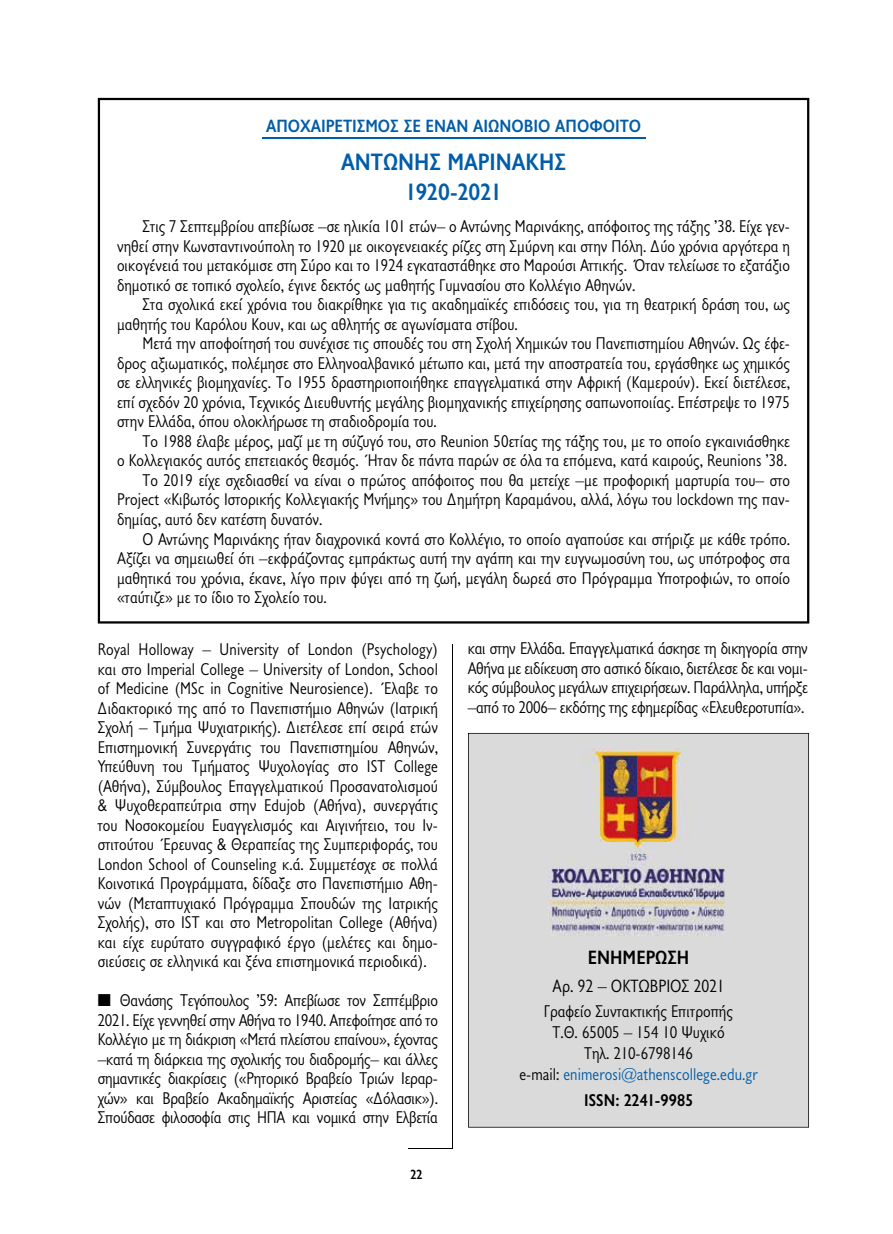
<style>
.page{position:relative;width:893px;height:1234px;background:#fff}
.page>*{position:absolute;margin:0;border:0;box-sizing:border-box;transform-origin:0 0}
.t1{font:700 24px/30px "Gill Sans Hel SCOS";color:#005da9;text-align:center}
.t2{font:700 19.5px "Gill Sans Hel SCOS";color:#000}
.t3{font:700 18px "Gill Sans Hel SCOS";color:#005da9}
.t4{font:18px "Gill Sans Hel SCOS";color:#000}
.t5{font:17.25px/19.5px "Gill Sans Hel SCOS";color:#000;text-align:justify}
.t6{font:700 17.25px "Gill Sans Hel SCOS";color:#000}
.t7{font:700 13.5px "Gill Sans Hel SCOS";color:#000}
.s1{color:#005da9}
</style>
<div class="page">
<hr style="left:408px;top:1148px;width:45px;height:1px;background:#000">
<hr style="left:453px;top:644px;width:1px;height:504px;background:#000">
<svg style="left:98px;top:98px;width:711px;height:525px"></svg>
<div style="left:468px;top:732px;width:341px;height:395px;background:#dadada"></div>
<img style="left:549px;top:748px;width:178px;height:187px">
<p class="t3" style="left:266px;top:115px;width:377px">ΑΠΟΧΑΙΡΕΤΙΣΜΟΣ ΣΕ ΕΝΑΝ ΑΙΩΝΟΒΙΟ ΑΠΟΦΟΙΤΟ</p>
<h1 class="t1" style="left:341px;top:147px;width:226px">ΑΝΤΩΝΗΣ ΜΑΡΙΝΑΚΗΣ<br>1920-2021</h1>
<p class="t5" style="left:117px;top:217px;width:675px;text-indent:26px">Στις 7 Σεπτεμβρίου απεβίωσε –σε ηλικία 101 ετών– ο Αντώνης Μαρινάκης, απόφοιτος της τάξης ’38. Είχε γεν&shy;νηθεί στην Κωνσταντινούπολη το 1920 με οικογενειακές ρίζες στη Σμύρνη και στην Πόλη. Δύο χρόνια αργότερα η οικογένειά του μετακόμισε στη Σύρο και το 1924 εγκαταστάθηκε στο Μαρούσι Αττικής. Όταν τελείωσε το εξατάξιο δημοτικό σε τοπικό σχολείο, έγινε δεκτός ως μαθητής Γυμνασίου στο Κολλέγιο Αθηνών.</p>
<p class="t5" style="left:117px;top:295px;width:675px;text-indent:26px">Στα σχολικά εκεί χρόνια του διακρίθηκε για τις ακαδημαϊκές επιδόσεις του, για τη θεατρική δράση του, ως μαθητής του Καρόλου Κουν, και ως αθλητής σε αγωνίσματα στίβου.</p>
<p class="t5" style="left:117px;top:334px;width:675px;text-indent:26px">Μετά την αποφοίτησή του συνέχισε τις σπουδές του στη Σχολή Χημικών του Πανεπιστημίου Αθηνών. Ως έφε&shy;δρος αξιωματικός, πολέμησε στο Ελληνοαλβανικό μέτωπο και, μετά την αποστρατεία του, εργάσθηκε ως χημικός σε ελληνικές βιομηχανίες. Το 1955 δραστηριοποιήθηκε επαγγελματικά στην Αφρική (Καμερούν). Εκεί διετέλεσε, επί σχεδόν 20 χρόνια, Τεχνικός Διευθυντής μεγάλης βιομηχανικής επιχείρησης σαπωνοποιίας. Επέστρεψε το 1975 στην Ελλάδα, όπου ολοκλήρωσε τη σταδιοδρομία του.</p>
<p class="t5" style="left:143px;top:431px;width:649px">Το 1988 έλαβε μέρος, μαζί με τη σύζυγό του, στο Reunion 50ετίας της τάξης του, με το οποίο εγκαινιάσθηκε</p>
<p class="t5" style="left:117px;top:451px;width:672px">ο Κολλεγιακός αυτός επετειακός θεσμός. Ήταν δε πάντα παρών σε όλα τα επόμενα, κατά καιρούς, Reunions ’38.</p>
<p class="t5" style="left:143px;top:470px;width:649px">Το 2019 είχε σχεδιασθεί να είναι ο πρώτος απόφοιτος που θα μετείχε –με προφορική μαρτυρία του– στο</p>
<p class="t5" style="left:117px;top:490px;width:674px">Project «Κιβωτός Ιστορικής Κολλεγιακής Μνήμης» του Δημήτρη Καραμάνου, αλλά, λόγω του lockdown της παν-</p>
<p class="t5" style="left:117px;top:509px;width:207px">δημίας, αυτό δεν κατέστη δυνατόν.</p>
<p class="t5" style="left:143px;top:529px;width:649px">Ο Αντώνης Μαρινάκης ήταν διαχρονικά κοντά στο Κολλέγιο, το οποίο αγαπούσε και στήριζε με κάθε τρόπο.</p>
<p class="t5" style="left:117px;top:548px;width:674px">Αξίζει να σημειωθεί ότι –εκφράζοντας εμπράκτως αυτή την αγάπη και την ευγνωμοσύνη του, ως υπότροφος στα</p>
<p class="t5" style="left:117px;top:568px;width:675px">μαθητικά του χρόνια, έκανε, λίγο πριν φύγει από τη ζωή, μεγάλη δωρεά στο Πρόγραμμα Υποτροφιών, το οποίο</p>
<p class="t5" style="left:117px;top:587px;width:211px">«ταύτιζε» με το ίδιο το Σχολείο του.</p>
<p class="t5" style="left:98px;top:639px;width:342px">Royal Holloway – University of London (Psychology) και στο Imperial College – University of London, School of Medicine (MSc in Cognitive Neurosience). Έλαβε το Διδακτορικό της από το Πανεπιστήμιο Αθηνών (Ιατρική Σχολή – Τμήμα Ψυχιατρικής). Διετέλεσε επί σειρά ετών Επιστημονική Συνεργάτις του Πανεπιστημίου Αθηνών, Υπεύθυνη του Τμήματος Ψυχολογίας στο IST College (Αθήνα), Σύμβουλος Επαγγελματικού Προσανατολισμού &amp; Ψυχοθεραπεύτρια στην Edujob (Αθήνα), συνεργάτις του Νοσοκομείου Ευαγγελισμός και Αιγινήτειο, του Ιν&shy;στιτούτου Έρευνας &amp; Θεραπείας της Συμπεριφοράς, του London School of Counseling κ.ά. Συμμετέσχε σε πολλά Κοινοτικά Προγράμματα, δίδαξε στο Πανεπιστήμιο Αθη&shy;νών (Μεταπτυχιακό Πρόγραμμα Σπουδών της Ιατρικής Σχολής), στο IST και στο Metropolitan College (Αθήνα) και είχε ευρύτατο συγγραφικό έργο (μελέτες και δημο&shy;σιεύσεις σε ελληνικά και ξένα επιστημονικά περιοδικά).</p>
<p class="t5" style="left:98px;top:990px;width:342px">■ Θανάσης Τεγόπουλος ’59: Απεβίωσε τον Σεπτέμβριο 2021. Είχε γεννηθεί στην Αθήνα το 1940. Απεφοίτησε από το Κολλέγιο με τη διάκριση «Μετά πλείστου επαίνου», έχοντας –κατά τη διάρκεια της σχολικής του διαδρομής– και άλλες σημαντικές διακρίσεις («Ρητορικό Βραβείο Τριών Ιεραρ&shy;χών» και Βραβείο Ακαδημαϊκής Αριστείας «Δόλασικ»).<br>Σπούδασε φιλοσοφία στις ΗΠΑ και νομικά στην Ελβετία</p>
<p class="t7" style="left:410px;top:1166px;width:14px">22</p>
<p class="t5" style="left:468px;top:638px;width:342px">και στην Ελλάδα. Επαγγελματικά άσκησε τη δικηγορία στην Αθήνα με ειδίκευση στο αστικό δίκαιο, διετέλεσε δε και νομι&shy;κός σύμβουλος μεγάλων επιχειρήσεων. Παράλληλα, υπήρξε –από το 2006– εκδότης της εφημερίδας «Ελευθεροτυπία».</p>
<p class="t2" style="left:588px;top:946px;width:103px">ENHMEPΩΣH</p>
<p class="t4" style="left:553px;top:975px;width:173px">Aρ. 92 – ΟΚΤΩΒΡΙΟΣ 2021</p>
<p class="t5" style="left:519px;top:1000px;width:240px;line-height:21px;text-align:center">Γραφείο Συντακτικής Επιτροπής<br>T.Θ. 65005 – 154 10 Ψυχικό<br>Tηλ. 210-6798146<br>e-mail: <span class="s1">enimerosi@athenscollege.edu.gr</span></p>
<p class="t6" style="left:584px;top:1089px;width:111px">ISSN: 2241-9985</p>
</div>
